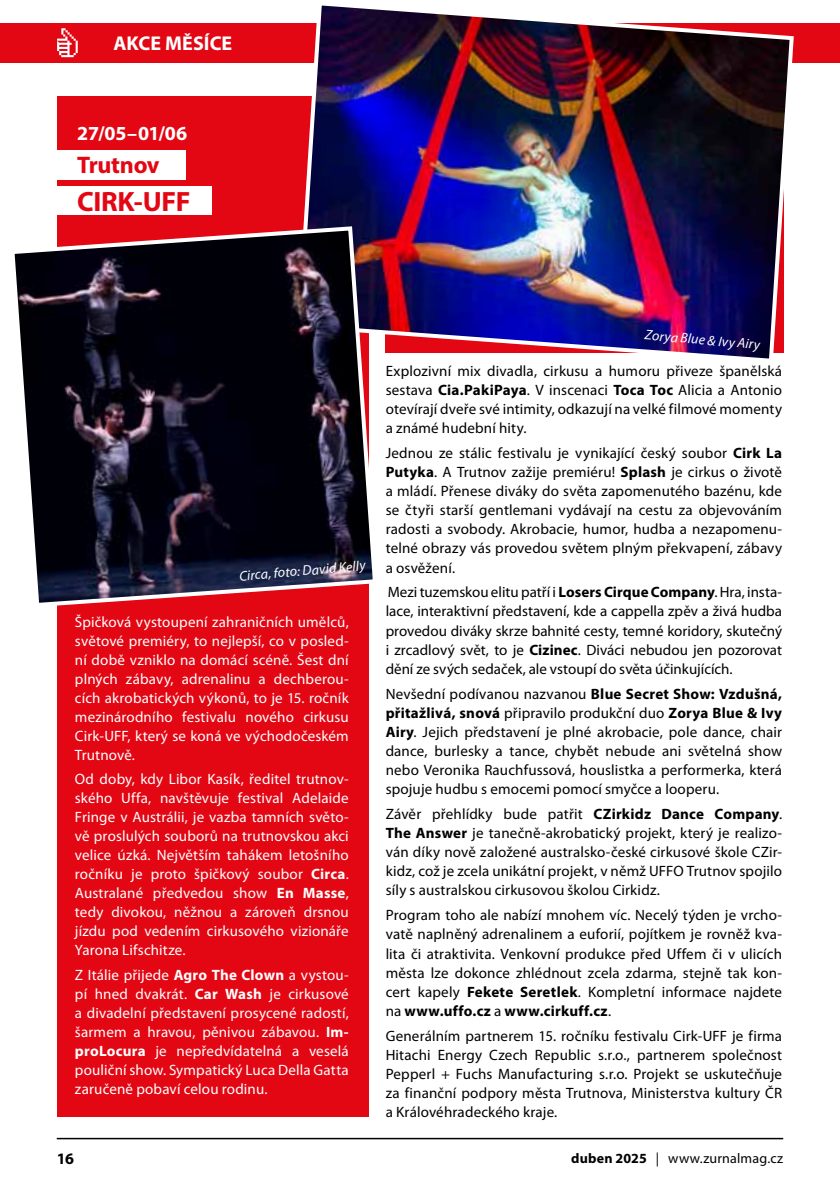
<style>
.page{position:relative;width:840px;height:1191px;background:#fff}
.page>*{position:absolute;margin:0;border:0;box-sizing:border-box;transform-origin:0 0}
.t1{font:700 28px "Myriad Pro";letter-spacing:-.01em;color:#e30613}
.t2{font:700 24px "Myriad Pro";letter-spacing:-.015em;color:#e30613}
.t3{font:700 20px "Myriad Pro";color:#fff}
.t4{font:700 16px "Myriad Pro";color:#000}
.t5{font:15px/19.2px "Myriad Pro";letter-spacing:.01em;color:#000;text-align:justify}
.t6{font:15px/19px "Myriad Pro";letter-spacing:.01em;color:#fff;text-align:justify}
.t7{font:italic 14px "Myriad Pro";color:#fff}
.t8{font:14px "Myriad Pro";letter-spacing:.01em;color:#000}
.s1{font-weight:700}
</style>
<div class="page">
<hr style="left:57px;top:1137px;width:725px;height:2px;background:#000">
<div style="left:0;top:23px;width:839px;height:39px;background:#e30613"></div>
<svg style="left:57px;top:28px;width:21px;height:29px"></svg>
<div style="left:57px;top:96px;width:311px;height:1021px;background:#e30613"></div>
<img style="left:295px;top:5px;width:500px;height:354px">
<svg style="left:14px;top:224px;width:365px;height:385px;background:#322430"></svg>
<div style="left:27px;top:187px;width:185px;height:28px;background:#fff"></div>
<div style="left:30px;top:150px;width:156px;height:29px;background:#fff"></div>
<h3 class="t3" style="left:113px;top:30px;width:120px">AKCE MĚSÍCE</h3>
<h3 class="t3" style="left:77px;top:120px;width:111px">27/05–01/06</h3>
<h2 class="t2" style="left:77px;top:150px;width:84px">Trutnov</h2>
<h1 class="t1" style="left:77px;top:183px;width:115px">CIRK-UFF</h1>
<p class="t7" style="left:238px;top:567px;width:128px;rotate:-5deg">Circa, foto: David Kelly</p>
<p class="t6" style="left:75px;top:612px;width:275px">Špičková vystoupení zahraničních umělců, světové premiéry, to nejlepší, co v posled&shy;ní době vzniklo na domácí scéně. Šest dní plných zábavy, adrenalinu a dechberou&shy;cích akrobatických výkonů, to je 15. ročník mezinárodního festivalu nového cirkusu Cirk-UFF, který se koná ve východočeském Trutnově.</p>
<p class="t6" style="left:75px;top:769px;width:275px">Od doby, kdy Libor Kasík, ředitel trutnov&shy;ského Uffa, navštěvuje festival Adelaide Fringe v Austrálii, je vazba tamních světo&shy;vě proslulých souborů na trutnovskou akci velice úzká. Největším tahákem letošního ročníku je proto špičkový soubor <span class="s1">Circa</span>.<br>Australané předvedou show <span class="s1">En Masse</span>, tedy divokou, něžnou a zároveň drsnou jízdu pod vedením cirkusového vizionáře Yarona Lifschitze.</p>
<p class="t6" style="left:75px;top:965px;width:275px">Z Itálie přijede <span class="s1">Agro The Clown</span> a vystou&shy;pí hned dvakrát. <span class="s1">Car Wash</span> je cirkusové a divadelní představení prosycené radostí, šarmem a hravou, pěnivou zábavou. <span class="s1">Im&shy;proLocura</span> je nepředvídatelná a veselá pouliční show. Sympatický Luca Della Gatta zaručeně pobaví celou rodinu.</p>
<p class="t7" style="left:645px;top:326px;width:117px;rotate:5deg">Zorya Blue &amp; Ivy Airy</p>
<p class="t5" style="left:385px;top:361px;width:398px">Explozivní mix divadla, cirkusu a humoru přiveze španělská sestava <span class="s1">Cia.PakiPaya</span>. V inscenaci <span class="s1">Toca Toc</span> Alicia a Antonio otevírají dveře své intimity, odkazují na velké filmové momenty a známé hudební hity.</p>
<p class="t5" style="left:385px;top:443px;width:398px">Jednou ze stálic festivalu je vynikající český soubor <span class="s1">Cirk La Putyka</span>. A Trutnov zažije premiéru! <span class="s1">Splash</span> je cirkus o životě a mládí. Přenese diváky do světa zapomenutého bazénu, kde se čtyři starší gentlemani vydávají na cestu za objevováním radosti a svobody. Akrobacie, humor, hudba a nezapomenu&shy;telné obrazy vás provedou světem plným překvapení, zábavy a osvěžení.</p>
<p class="t5" style="left:385px;top:582px;width:398px">Mezi tuzemskou elitu patří i <span class="s1">Losers Cirque Company</span>. Hra, insta&shy;lace, interaktivní představení, kde a cappella zpěv a živá hudba provedou diváky skrze bahnité cesty, temné koridory, skutečný i zrcadlový svět, to je <span class="s1">Cizinec</span>. Diváci nebudou jen pozorovat dění ze svých sedaček, ale vstoupí do světa účinkujících.</p>
<p class="t5" style="left:385px;top:684px;width:398px">Nevšední podívanou nazvanou <span class="s1">Blue Secret Show: Vzdušná, přitažlivá, snová</span> připravilo produkční duo <span class="s1">Zorya Blue &amp; Ivy Airy</span>. Jejich představení je plné akrobacie, pole dance, chair dance, burlesky a tance, chybět nebude ani světelná show nebo Veronika Rauchfussová, houslistka a performerka, která spojuje hudbu s emocemi pomocí smyčce a looperu.</p>
<p class="t5" style="left:385px;top:804px;width:398px">Závěr přehlídky bude patřit <span class="s1">CZirkidz Dance Company</span>.<br><span class="s1">The Answer</span> je tanečně-akrobatický projekt, který je realizo&shy;ván díky nově založené australsko-české cirkusové škole CZir&shy;kidz, což je zcela unikátní projekt, v němž UFFO Trutnov spojilo síly s australskou cirkusovou školou Cirkidz.</p>
<p class="t5" style="left:385px;top:905px;width:398px">Program toho ale nabízí mnohem víc. Necelý týden je vrcho&shy;vatě naplněný adrenalinem a euforií, pojítkem je rovněž kva&shy;lita či atraktivita. Venkovní produkce před Uffem či v ulicích města lze dokonce zhlédnout zcela zdarma, stejně tak kon&shy;cert kapely <span class="s1">Fekete Seretlek</span>. Kompletní informace najdete na <span class="s1">www.uffo.cz</span> a <span class="s1">www.cirkuff.cz</span>.</p>
<p class="t5" style="left:385px;top:1025px;width:398px">Generálním partnerem 15. ročníku festivalu Cirk-UFF je firma Hitachi Energy Czech Republic s.r.o., partnerem společnost Pepperl + Fuchs Manufacturing s.r.o. Projekt se uskutečňuje za finanční podpory města Trutnova, Ministerstva kultury ČR a Královéhradeckého kraje.</p>
<p class="t4" style="left:57px;top:1148px;width:19px">16</p>
<p class="t8" style="left:570px;top:1149px;width:213px"><span class="s1">duben 2025</span> | www.zurnalmag.cz</p>
</div>
